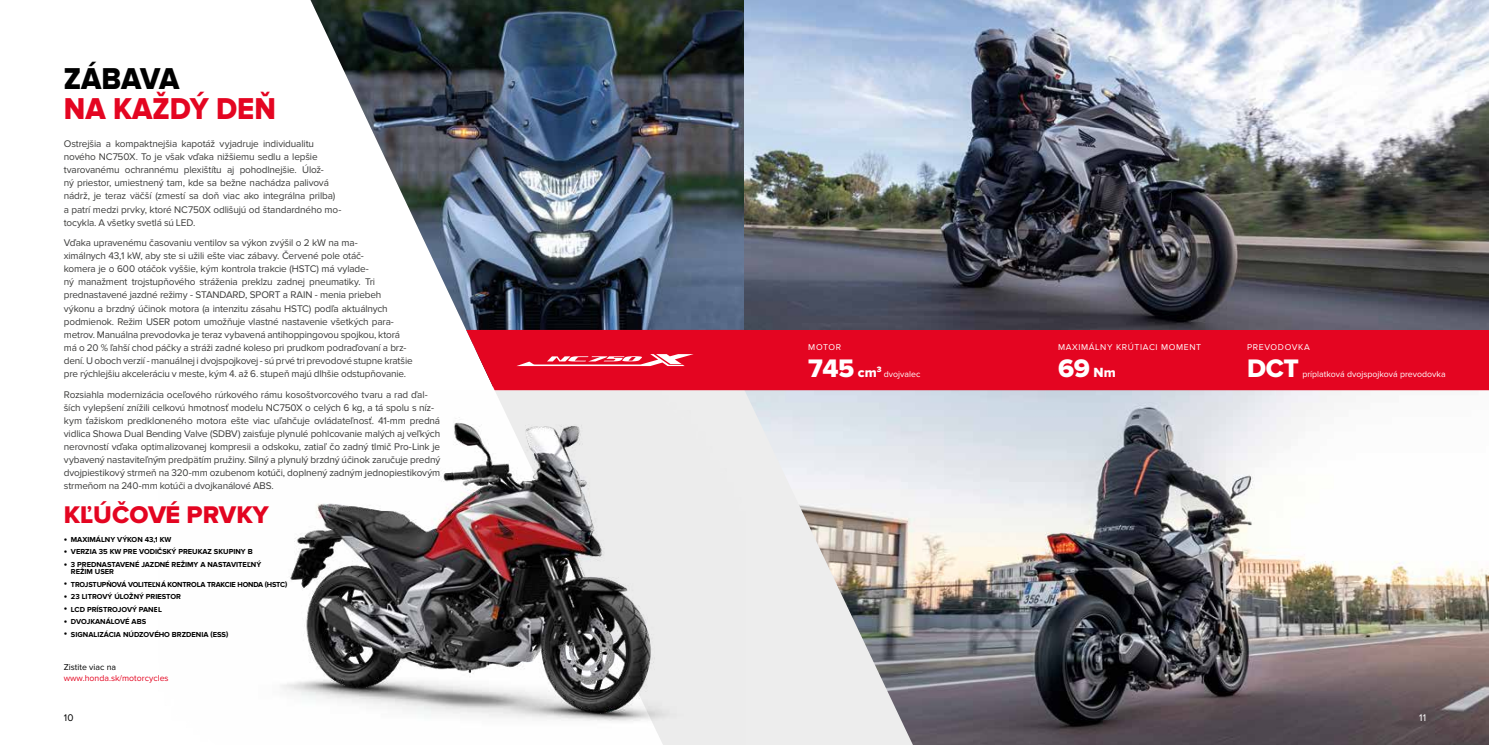
<style>
.page{position:relative;width:1489px;height:745px;background:#fff}
.page>*{position:absolute;margin:0;border:0;box-sizing:border-box;transform-origin:0 0}
.t1{font:31.25px "Proxima Nova Extrabld";color:#e40521;scale:.93 1}
.t2{font:31.25px "Proxima Nova Extrabld";color:#000;scale:.93 1}
.t3{font:26.25px "Proxima Nova Extrabld";letter-spacing:-.02em;color:#fff}
.t4{font:25px "Proxima Nova Extrabld";color:#e40521}
.t5{font:10px/13.1px "Proxima Nova";letter-spacing:-.015em;color:#3c3c3b}
.t6{font:10px "Proxima Nova";color:#000}
.t7{font:10px "Proxima Nova";color:#fff}
.t8{font:8.75px "Proxima Nova";color:#fff}
.t9{font:8.75px "Proxima Nova";letter-spacing:.07em;color:#fff}
.t10{font:8.75px "Proxima Nova";color:#e40521}
.t11{font:8.75px "Proxima Nova";color:#000}
.t12{font:700 7.5px/7.5px "Proxima Nova";color:#000}
.t13{font:700 7.5px "Proxima Nova";letter-spacing:-.02em;color:#000}
.s1{font-size:10px}
.s2{font-size:13.75px}
</style>
<div class="page">
<img style="left:310px;top:0;width:434px;height:330px">
<img style="left:745px;top:390px;width:743px;height:354px">
<div style="left:466px;top:330px;width:1022px;height:60px;background:#e40521"></div>
<img style="left:744px;top:0;width:744px;height:330px">
<svg style="left:516px;top:354px;width:177px;height:12px"></svg>
<img style="left:281px;top:390px;width:464px;height:354px">
<h1 class="t2" style="left:64px;top:64px;width:126px">ZÁBAVA</h1>
<h1 class="t1" style="left:64px;top:94px;width:230px">NA KAŽDÝ DEŇ</h1>
<p class="t5" style="left:64px;top:137px;width:279px">Ostrejšia a kompaktnejšia kapotáž vyjadruje individualitu nového NC750X. To je však vďaka nižšiemu sedlu a lepšie tvarovanému ochrannému plexištítu aj pohodlnejšie. Úlož-<br>ný priestor, umiestnený tam, kde sa bežne nachádza palivová nádrž, je teraz väčší (zmestí sa doň viac ako integrálna prilba) a patrí medzi prvky, ktoré NC750X odlišujú od štandardného mo&shy;tocykla. A všetky svetlá sú LED.</p>
<p class="t5" style="left:64px;top:236px;width:350px">Vďaka upravenému časovaniu ventilov sa výkon zvýšil o 2 kW na ma-<br>ximálnych 43,1 kW, aby ste si užili ešte viac zábavy. Červené pole otáč-<br>komera je o 600 otáčok vyššie, kým kontrola trakcie (HSTC) má vylade-<br>ný manažment trojstupňového stráženia preklzu zadnej pneumatiky. Tri prednastavené jazdné režimy - STANDARD, SPORT a RAIN - menia priebeh výkonu a brzdný účinok motora (a intenzitu zásahu HSTC) podľa aktuálnych podmienok. Režim USER potom umožňuje vlastné nastavenie všetkých para&shy;metrov. Manuálna prevodovka je teraz vybavená antihoppingovou spojkou, ktorá má o 20 % ľahší chod páčky a stráži zadné koleso pri prudkom podraďovaní a brz&shy;dení. U oboch verzií - manuálnej i dvojspojkovej - sú prvé tri prevodové stupne kratšie pre rýchlejšiu akceleráciu v meste, kým 4. až 6. stupeň majú dlhšie odstupňovanie.</p>
<p class="t5" style="left:64px;top:387px;width:378px">Rozsiahla modernizácia oceľového rúrkového rámu kosoštvorcového tvaru a rad ďal&shy;ších vylepšení znížili celkovú hmotnosť modelu NC750X o celých 6 kg, a tá spolu s níz&shy;kym ťažiskom predkloneného motora ešte viac uľahčuje ovládateľnosť. 41-mm predná vidlica Showa Dual Bending Valve (SDBV) zaisťuje plynulé pohlcovanie malých aj veľkých nerovností vďaka optimalizovanej kompresii a odskoku, zatiaľ čo zadný tlmič Pro-Link je vybavený nastaviteľným predpätím pružiny. Silný a plynulý brzdný účinok zaručuje predný dvojpiestikový strmeň na 320-mm ozubenom kotúči, doplnený zadným jednopiestikovým strmeňom na 240-mm kotúči a dvojkanálové ABS.</p>
<h3 class="t4" style="left:64px;top:502px;width:207px">KĽÚČOVÉ PRVKY</h3>
<p class="t12" style="left:64px;top:535px;width:109px"><span class="s1">•</span> MAXIMÁLNY VÝKON 43,1 KW</p>
<p class="t12" style="left:64px;top:548px;width:190px"><span class="s1">•</span> VERZIA 35 KW PRE VODIČSKÝ PREUKAZ SKUPINY B</p>
<p class="t12" style="left:71px;top:560px;width:192px;text-indent:-7px"><span class="s1">•</span> 3 PREDNASTAVENÉ JAZDNÉ REŽIMY A NASTAVITEĽNÝ<br>REŽIM USER</p>
<p class="t13" style="left:64px;top:579px;width:225px"><span class="s1">•</span> TROJSTUPŇOVÁ VOLITEĽNÁ KONTROLA TRAKCIE HONDA (HSTC)</p>
<p class="t12" style="left:64px;top:593px;width:119px"><span class="s1">•</span> 23 LITROVÝ ÚLOŽNÝ PRIESTOR</p>
<p class="t12" style="left:64px;top:605px;width:100px"><span class="s1">•</span> LCD PRÍSTROJOVÝ PANEL</p>
<p class="t12" style="left:64px;top:617px;width:84px"><span class="s1">•</span> DVOJKANÁLOVÉ ABS</p>
<p class="t12" style="left:64px;top:630px;width:166px"><span class="s1">•</span> SIGNALIZÁCIA NÚDZOVÉHO BRZDENIA (ESS)</p>
<p class="t11" style="left:64px;top:662px;width:54px">Zistite viac na</p>
<p class="t10" style="left:64px;top:672px;width:106px">www.honda.sk/motorcycles</p>
<p class="t8" style="left:808px;top:342px;width:34px">MOTOR</p>
<h2 class="t3" style="left:808px;top:356px;width:75px">745 <span class="s2">cm</span><sup>3</sup></h2>
<p class="t8" style="left:883px;top:369px;width:38px">dvojvalec</p>
<p class="t9" style="left:1058px;top:342px;width:145px">MAXIMÁLNY KRÚTIACI MOMENT</p>
<h2 class="t3" style="left:1058px;top:356px;width:59px">69 <span class="s2">Nm</span></h2>
<p class="t9" style="left:1246px;top:342px;width:64px">PREVODOVKA</p>
<h2 class="t3" style="left:1246px;top:356px;width:53px">DCT</h2>
<p class="t8" style="left:1302px;top:369px;width:145px">príplatková dvojspojková prevodovka</p>
<p class="t6" style="left:64px;top:711px;width:11px">10</p>
<p class="t7" style="left:1418px;top:711px;width:8px">11</p>
</div>
